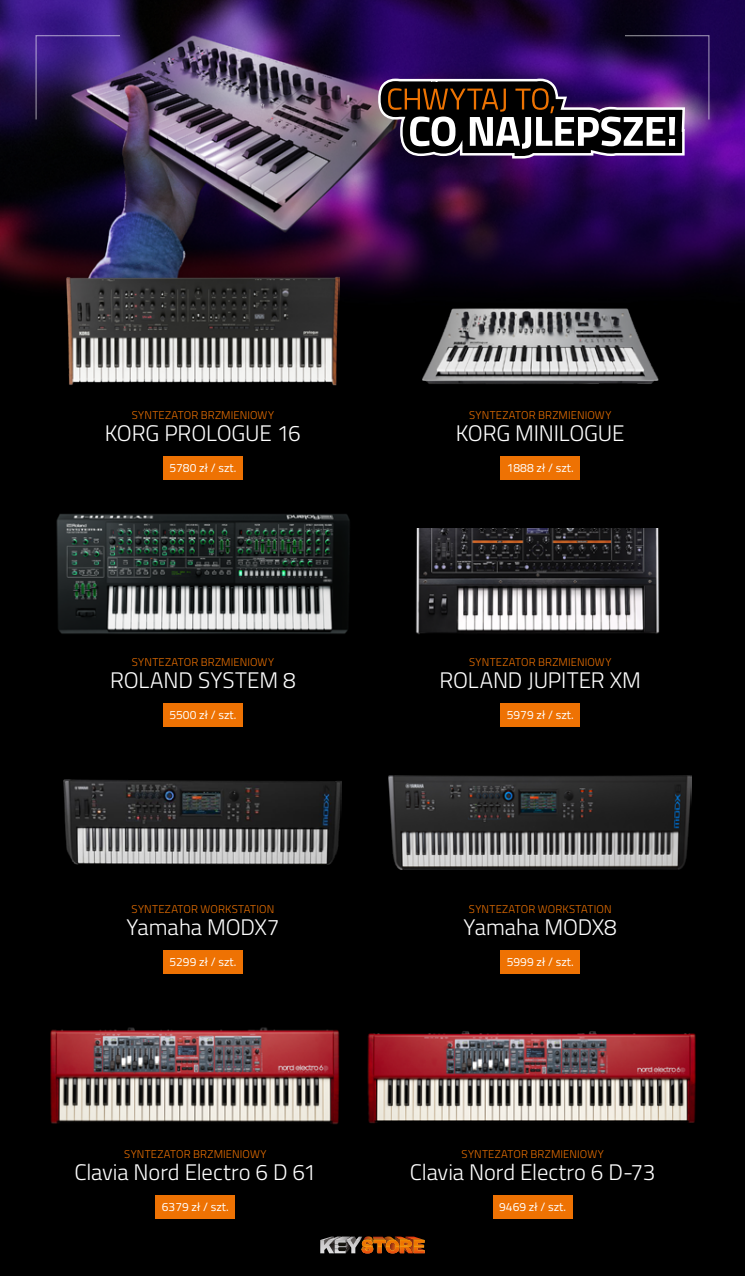
<style>
.page{position:relative;width:745px;height:1276px;background:#fff}
.page>*{position:absolute;margin:0;border:0;box-sizing:border-box;transform-origin:0 0}
.t1{font:300 22.5px "Titillium";letter-spacing:-.005em;color:#fff}
.t2{font:12px "Titillium";color:#fff}
.t3{font:300 11.25px "Titillium";letter-spacing:.01em;color:#ee7203}
</style>
<div class="page">
<div style="left:0;top:180px;width:744px;height:1096px;background:#000"></div>
<img style="left:0;top:0;width:744px;height:529px">
<img style="left:416px;top:529px;width:244px;height:105px">
<img style="left:49px;top:479px;width:308px;height:155px">
<img style="left:419px;top:280px;width:241px;height:132px">
<svg style="left:320px;top:1236px;width:105px;height:17px"></svg>
<img style="left:361px;top:1239px;width:63px;height:7px">
<div style="left:500px;top:703px;width:80px;height:24px;background:#ee7203"></div>
<div style="left:500px;top:950px;width:80px;height:23px;background:#ee7203"></div>
<div style="left:456px;top:411px;width:169px;height:32px;background:#000"></div>
<div style="left:500px;top:456px;width:80px;height:23px;background:#ee7203"></div>
<div style="left:163px;top:703px;width:80px;height:24px;background:#ee7203"></div>
<div style="left:163px;top:950px;width:80px;height:23px;background:#ee7203"></div>
<div style="left:105px;top:411px;width:196px;height:32px;background:#000"></div>
<div style="left:163px;top:456px;width:80px;height:23px;background:#ee7203"></div>
<svg style="left:35px;top:34px;width:86px;height:87px;background:#452e73"></svg>
<svg style="left:376px;top:34px;width:333px;height:126px;background:#452d5b"></svg>
<img style="left:66px;top:248px;width:274px;height:165px">
<img style="left:367px;top:1031px;width:329px;height:92px">
<img style="left:50px;top:1027px;width:290px;height:98px">
<div style="left:492px;top:1195px;width:80px;height:23px;background:#ee7203"></div>
<div style="left:155px;top:1195px;width:80px;height:23px;background:#ee7203"></div>
<img style="left:64px;top:780px;width:278px;height:84px">
<img style="left:388px;top:775px;width:303px;height:94px">
<p class="t3" style="left:132px;top:407px;width:144px">SYNTEZATOR BRZMIENIOWY</p>
<h1 class="t1" style="left:105px;top:417px;width:197px">KORG PROLOGUE 16</h1>
<p class="t2" style="left:169px;top:459px;width:68px">5780 zł / szt.</p>
<p class="t3" style="left:132px;top:654px;width:144px">SYNTEZATOR BRZMIENIOWY</p>
<h1 class="t1" style="left:110px;top:664px;width:187px">ROLAND SYSTEM 8</h1>
<p class="t2" style="left:169px;top:706px;width:68px">5500 zł / szt.</p>
<p class="t3" style="left:131px;top:900px;width:144px">SYNTEZATOR WORKSTATION</p>
<h1 class="t1" style="left:126px;top:911px;width:154px">Yamaha MODX7</h1>
<p class="t2" style="left:169px;top:953px;width:68px">5299 zł / szt.</p>
<p class="t3" style="left:124px;top:1145px;width:144px">SYNTEZATOR BRZMIENIOWY</p>
<h1 class="t1" style="left:74px;top:1156px;width:243px">Clavia Nord Electro 6 D 61</h1>
<p class="t2" style="left:162px;top:1197px;width:68px">6379 zł / szt.</p>
<p class="t3" style="left:469px;top:407px;width:144px">SYNTEZATOR BRZMIENIOWY</p>
<h1 class="t1" style="left:455px;top:417px;width:170px">KORG MINILOGUE</h1>
<p class="t2" style="left:506px;top:459px;width:68px">1888 zł / szt.</p>
<p class="t3" style="left:469px;top:654px;width:144px">SYNTEZATOR BRZMIENIOWY</p>
<h1 class="t1" style="left:439px;top:664px;width:203px">ROLAND JUPITER XM</h1>
<p class="t2" style="left:506px;top:706px;width:68px">5979 zł / szt.</p>
<p class="t3" style="left:468px;top:900px;width:144px">SYNTEZATOR WORKSTATION</p>
<h1 class="t1" style="left:463px;top:911px;width:154px">Yamaha MODX8</h1>
<p class="t2" style="left:506px;top:953px;width:68px">5999 zł / szt.</p>
<p class="t3" style="left:461px;top:1145px;width:144px">SYNTEZATOR BRZMIENIOWY</p>
<h1 class="t1" style="left:409px;top:1156px;width:247px">Clavia Nord Electro 6 D-73</h1>
<p class="t2" style="left:499px;top:1197px;width:68px">9469 zł / szt.</p>
</div>
